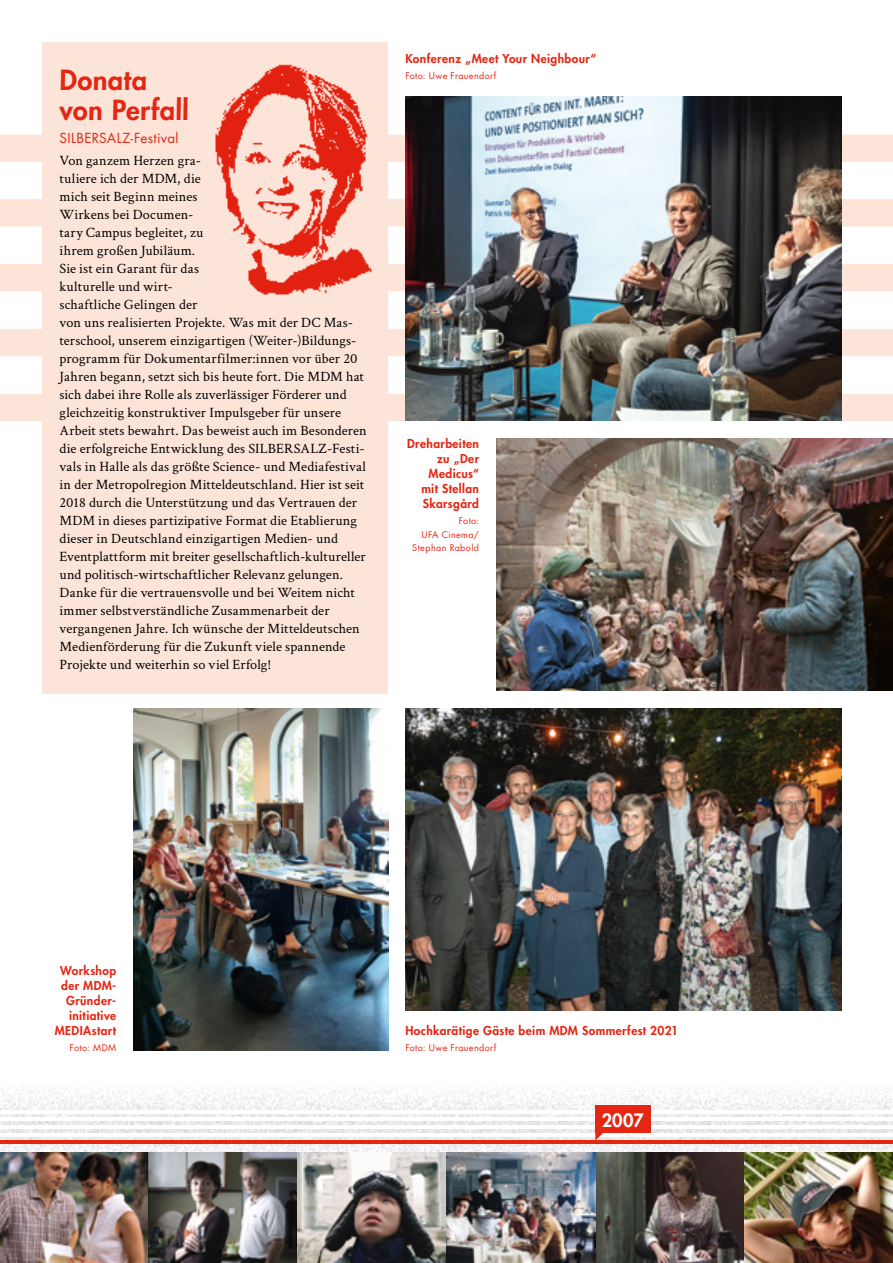
<style>
.page{position:relative;width:893px;height:1263px;background:#fff}
.page>*{position:absolute;margin:0;border:0;box-sizing:border-box;transform-origin:0 0}
.G_Name{font:800 27px/30px "Futura Std";letter-spacing:.025em;color:#e42613}
.P_Film{font:800 18px "Futura Std";color:#fff}
.G_Text{font:14.25px/18px "Crimson Text";letter-spacing:.01em;color:#000}
.G_Firma{font:13.5px "Futura Std";letter-spacing:.02em;color:#e42613}
._25_BU{font:800 12px/15px "Futura Std";letter-spacing:.03em;color:#e42613;text-align:right}
._25_BU_Credit{font:9px/13.5px "Futura Std";letter-spacing:.045em;color:#e42613;text-align:right}
</style>
<div class="page">
<svg style="left:0;top:135px;width:893px;height:286px"></svg>
<img style="left:405px;top:97px;width:437px;height:324px">
<img style="left:133px;top:709px;width:255px;height:342px">
<img style="left:496px;top:439px;width:397px;height:252px">
<img style="left:405px;top:709px;width:437px;height:301px">
<div style="left:43px;top:43px;width:345px;height:651px;background:#fde4d8"></div>
<img style="left:215px;top:64px;width:157px;height:231px">
<div style="left:0;top:1082px;width:893px;height:90px;background:#677269;opacity:.4"></div>
<hr style="left:0;top:1141px;width:893px;height:3px;background:#e42613">
<hr style="left:0;top:1133px;width:893px;height:3px;background:#fff">
<hr style="left:0;top:1125px;width:893px;height:3px;background:#fff">
<hr style="left:0;top:1117px;width:893px;height:4px;background:#fff">
<hr style="left:0;top:1110px;width:893px;height:3px;background:#fff">
<svg style="left:595px;top:1133px;width:8px;height:8px"></svg>
<div style="left:595px;top:1105px;width:56px;height:28px;background:#e42613"></div>
<img style="left:0;top:1152px;width:893px;height:111px">
<p class="G_Name" style="left:60px;top:65px;width:131px">Donata von Perfall</p>
<p class="G_Firma" style="left:60px;top:129px;width:121px">SILBERSALZ-Festival</p>
<p class="G_Text" style="left:60px;top:151px;width:309px">Von ganzem Herzen gra-<br>tuliere ich der MDM, die<br>mich seit Beginn meines<br>Wirkens bei Documen-<br>tary Campus begleitet, zu<br>ihrem großen Jubiläum.<br>Sie ist ein Garant für das<br>kulturelle und wirt-<br>schaftliche Gelingen der<br>von uns realisierten Projekte. Was mit der DC Mas&shy;terschool, unserem einzigartigen (Weiter-)Bildungs&shy;programm für Dokumentarfilmer:innen vor über 20<br>Jahren begann, setzt sich bis heute fort. Die MDM hat sich dabei ihre Rolle als zuverlässiger Förderer und gleichzeitig konstruktiver Impulsgeber für unsere Arbeit stets bewahrt. Das beweist auch im Besonderen die erfolgreiche Entwicklung des SILBERSALZ-Festi&shy;vals in Halle als das größte Science- und Mediafestival in der Metropolregion Mitteldeutschland. Hier ist seit 2018 durch die Unterstützung und das Vertrauen der MDM in dieses partizipative Format die Etablierung dieser in Deutschland einzigartigen Medien- und Eventplattform mit breiter gesellschaftlich-kultureller und politisch-wirtschaftlicher Relevanz gelungen.<br>Danke für die vertrauensvolle und bei Weitem nicht immer selbstverständliche Zusammenarbeit der vergangenen Jahre. Ich wünsche der Mitteldeutschen Medienförderung für die Zukunft viele spannende Projekte und weiterhin so viel Erfolg!</p>
<p class="_25_BU" style="left:405px;top:51px;width:192px">Konferenz „Meet Your Neighbour“</p>
<p class="_25_BU_Credit" style="left:405px;top:69px;width:92px">Foto: Uwe Frauendorf</p>
<p class="_25_BU" style="left:407px;top:436px;width:73px">Dreharbeiten zu „Der<br>Medicus“<br>mit Stellan<br>Skarsgård</p>
<p class="_25_BU_Credit" style="left:412px;top:514px;width:68px">Foto:<br>UFA Cinema/<br>Stephan Rabold</p>
<p class="_25_BU" style="left:55px;top:963px;width:63px">Workshop der MDM-<br>Gründer&shy;initiative<br>MEDIAstart</p>
<p class="_25_BU_Credit" style="left:70px;top:1041px;width:48px">Foto: MDM</p>
<p class="_25_BU" style="left:405px;top:1023px;width:274px">Hochkarätige Gäste beim MDM Sommerfest 2021</p>
<p class="_25_BU_Credit" style="left:405px;top:1041px;width:92px">Foto: Uwe Frauendorf</p>
<p class="P_Film" style="left:602px;top:1108px;width:44px">2007</p>
</div>
